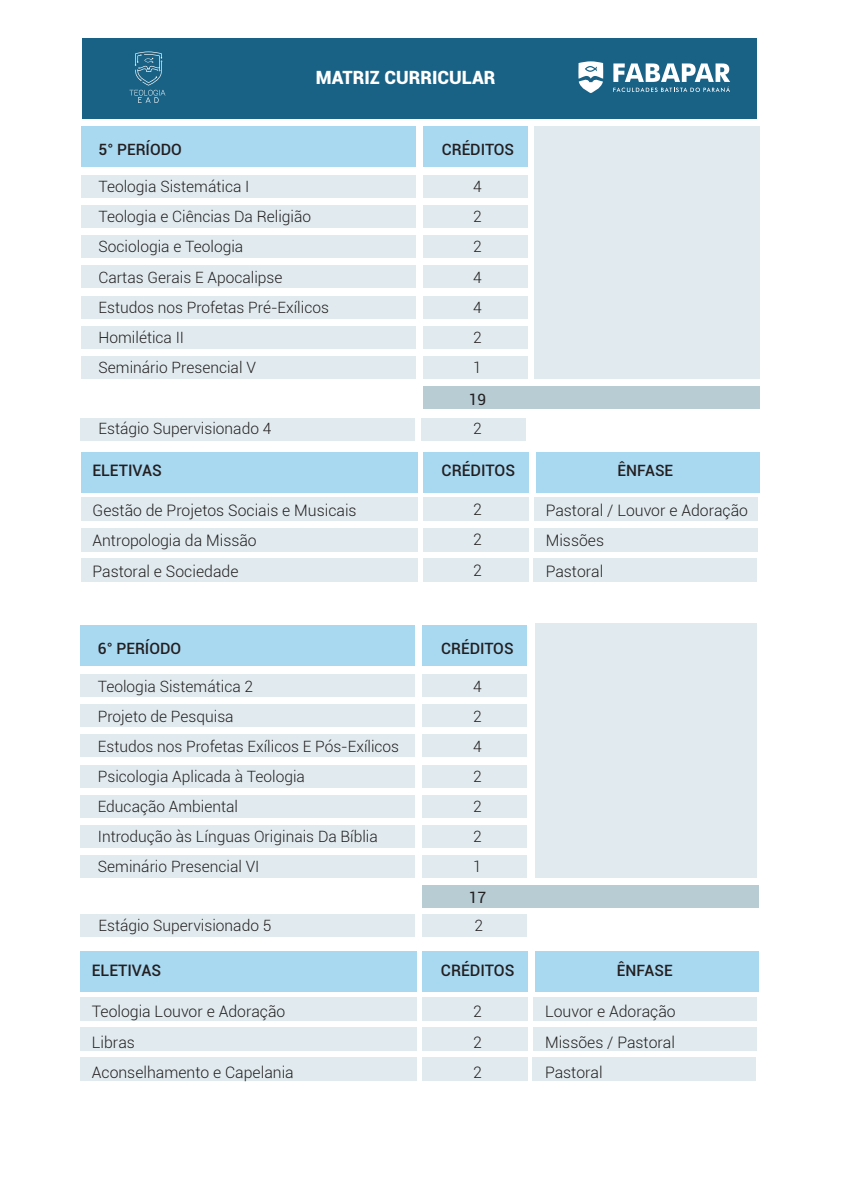
<style>
.page{position:relative;width:842px;height:1191px;background:#fff}
.page>*{position:absolute;margin:0;border:0;box-sizing:border-box;transform-origin:0 0}
.t1{font:900 18.2px "Roboto";color:#fff}
.t2{font:300 15.8px/30.6px "Roboto";color:#231f20}
.t3{font:500 15.8px "Roboto";color:#231f20}
.t4{font:300 15.6px/30.1px "Roboto";color:#231f20}
.t5{font:500 15.6px "Roboto";color:#231f20}
.t6{font:15.6px "Roboto";color:#231f20}
</style>
<div class="page">
<div style="left:82px;top:38px;width:675px;height:80px;background:#196285"></div>
<div style="left:423px;top:386px;width:336px;height:23px;background:#b8ccd4"></div>
<div style="left:81px;top:126px;width:334px;height:41px;background:#a9d8f1"></div>
<div style="left:423px;top:126px;width:104px;height:41px;background:#a9d8f1"></div>
<div style="left:81px;top:175px;width:334px;height:22px;background:#e1ebef"></div>
<div style="left:81px;top:205px;width:334px;height:23px;background:#e1ebef"></div>
<div style="left:81px;top:235px;width:334px;height:23px;background:#e1ebef"></div>
<div style="left:423px;top:175px;width:104px;height:22px;background:#e1ebef"></div>
<div style="left:423px;top:205px;width:104px;height:23px;background:#e1ebef"></div>
<div style="left:423px;top:235px;width:104px;height:23px;background:#e1ebef"></div>
<div style="left:81px;top:265px;width:334px;height:23px;background:#e1ebef"></div>
<div style="left:81px;top:296px;width:334px;height:22px;background:#e1ebef"></div>
<div style="left:81px;top:326px;width:334px;height:23px;background:#e1ebef"></div>
<div style="left:423px;top:265px;width:104px;height:23px;background:#e1ebef"></div>
<div style="left:423px;top:296px;width:104px;height:22px;background:#e1ebef"></div>
<div style="left:423px;top:326px;width:104px;height:23px;background:#e1ebef"></div>
<div style="left:81px;top:356px;width:334px;height:23px;background:#e1ebef"></div>
<div style="left:423px;top:356px;width:104px;height:23px;background:#e1ebef"></div>
<div style="left:81px;top:418px;width:334px;height:23px;background:#e1ebef"></div>
<div style="left:421px;top:418px;width:104px;height:23px;background:#e1ebef"></div>
<div style="left:534px;top:126px;width:225px;height:253px;background:#e1ebef"></div>
<div style="left:81px;top:452px;width:337px;height:40px;background:#a9d8f1"></div>
<div style="left:423px;top:452px;width:105px;height:40px;background:#a9d8f1"></div>
<div style="left:536px;top:452px;width:223px;height:40px;background:#a9d8f1"></div>
<div style="left:81px;top:498px;width:337px;height:23px;background:#e1ebef"></div>
<div style="left:423px;top:498px;width:105px;height:23px;background:#e1ebef"></div>
<div style="left:534px;top:498px;width:223px;height:23px;background:#e1ebef"></div>
<div style="left:81px;top:528px;width:337px;height:23px;background:#e1ebef"></div>
<div style="left:423px;top:528px;width:105px;height:23px;background:#e1ebef"></div>
<div style="left:534px;top:528px;width:223px;height:23px;background:#e1ebef"></div>
<div style="left:81px;top:558px;width:337px;height:24px;background:#e1ebef"></div>
<div style="left:423px;top:558px;width:105px;height:24px;background:#e1ebef"></div>
<div style="left:533px;top:558px;width:223px;height:24px;background:#e1ebef"></div>
<div style="left:422px;top:884px;width:336px;height:23px;background:#b8ccd4"></div>
<div style="left:81px;top:625px;width:334px;height:41px;background:#a9d8f1"></div>
<div style="left:422px;top:625px;width:105px;height:41px;background:#a9d8f1"></div>
<div style="left:81px;top:674px;width:334px;height:23px;background:#e1ebef"></div>
<div style="left:81px;top:704px;width:334px;height:23px;background:#e1ebef"></div>
<div style="left:81px;top:734px;width:334px;height:23px;background:#e1ebef"></div>
<div style="left:422px;top:674px;width:105px;height:23px;background:#e1ebef"></div>
<div style="left:422px;top:704px;width:105px;height:23px;background:#e1ebef"></div>
<div style="left:422px;top:734px;width:105px;height:23px;background:#e1ebef"></div>
<div style="left:81px;top:764px;width:334px;height:23px;background:#e1ebef"></div>
<div style="left:81px;top:795px;width:334px;height:23px;background:#e1ebef"></div>
<div style="left:81px;top:825px;width:334px;height:23px;background:#e1ebef"></div>
<div style="left:422px;top:764px;width:105px;height:23px;background:#e1ebef"></div>
<div style="left:422px;top:795px;width:105px;height:23px;background:#e1ebef"></div>
<div style="left:422px;top:825px;width:105px;height:23px;background:#e1ebef"></div>
<div style="left:81px;top:855px;width:334px;height:23px;background:#e1ebef"></div>
<div style="left:422px;top:855px;width:105px;height:23px;background:#e1ebef"></div>
<div style="left:81px;top:914px;width:334px;height:23px;background:#e1ebef"></div>
<div style="left:422px;top:914px;width:105px;height:23px;background:#e1ebef"></div>
<div style="left:535px;top:623px;width:222px;height:255px;background:#e1ebef"></div>
<div style="left:81px;top:951px;width:336px;height:40px;background:#a9d8f1"></div>
<div style="left:422px;top:951px;width:105px;height:40px;background:#a9d8f1"></div>
<div style="left:536px;top:951px;width:223px;height:40px;background:#a9d8f1"></div>
<div style="left:81px;top:997px;width:336px;height:23px;background:#e1ebef"></div>
<div style="left:422px;top:997px;width:105px;height:23px;background:#e1ebef"></div>
<div style="left:534px;top:997px;width:223px;height:23px;background:#e1ebef"></div>
<div style="left:81px;top:1027px;width:336px;height:23px;background:#e1ebef"></div>
<div style="left:422px;top:1027px;width:105px;height:23px;background:#e1ebef"></div>
<div style="left:534px;top:1027px;width:223px;height:23px;background:#e1ebef"></div>
<div style="left:81px;top:1058px;width:336px;height:23px;background:#e1ebef"></div>
<div style="left:422px;top:1058px;width:105px;height:23px;background:#e1ebef"></div>
<div style="left:533px;top:1058px;width:223px;height:23px;background:#e1ebef"></div>
<svg style="left:129px;top:52px;width:36px;height:51px"></svg>
<svg style="left:613px;top:63px;width:117px;height:29px"></svg>
<svg style="left:578px;top:61px;width:25px;height:32px"></svg>
<p class="t1" style="left:316px;top:65px;width:181px">MATRIZ CURRICULAR</p>
<p class="t5" style="left:98px;top:138px;width:85px">5° PERÍODO</p>
<p class="t4" style="left:98px;top:171px;width:232px">Teologia Sistemática I<br>Teologia e Ciências Da Religião<br>Sociologia e Teologia<br>Cartas Gerais E Apocalipse<br>Estudos nos Profetas Pré-Exílicos<br>Homilética II<br>Seminário Presencial V</p>
<p class="t4" style="left:473px;top:171px;width:10px;text-align:justify">4<br>2<br>2<br>4<br>4<br>2<br>1</p>
<p class="t5" style="left:442px;top:138px;width:74px">CRÉDITOS</p>
<p class="t6" style="left:469px;top:388px;width:19px">19</p>
<p class="t4" style="left:98px;top:413px;width:174px">Estágio Supervisionado 4</p>
<p class="t4" style="left:473px;top:413px;width:10px">2</p>
<p class="t3" style="left:442px;top:459px;width:75px">CRÉDITOS</p>
<p class="t5" style="left:617px;top:460px;width:57px">ÊNFASE</p>
<p class="t3" style="left:92px;top:459px;width:71px">ELETIVAS</p>
<p class="t2" style="left:92px;top:494px;width:266px">Gestão de Projetos Sociais e Musicais<br>Antropologia da Missão<br>Pastoral e Sociedade</p>
<p class="t2" style="left:546px;top:494px;width:204px">Pastoral / Louvor e Adoração<br>Missões<br>Pastoral</p>
<p class="t2" style="left:473px;top:493px;width:10px;text-align:justify">2<br>2<br>2</p>
<p class="t5" style="left:98px;top:637px;width:85px">6° PERÍODO</p>
<p class="t4" style="left:98px;top:670px;width:303px">Teologia Sistemática 2<br>Projeto de Pesquisa<br>Estudos nos Profetas Exílicos E Pós-Exílicos<br>Psicologia Aplicada à Teologia<br>Educação Ambiental<br>Introdução às Línguas Originais Da Bíblia<br>Seminário Presencial VI</p>
<p class="t4" style="left:473px;top:670px;width:10px;text-align:justify">4<br>2<br>4<br>2<br>2<br>2<br>1</p>
<p class="t5" style="left:441px;top:637px;width:74px">CRÉDITOS</p>
<p class="t6" style="left:469px;top:886px;width:19px">17</p>
<p class="t4" style="left:98px;top:909px;width:174px">Estágio Supervisionado 5</p>
<p class="t4" style="left:474px;top:909px;width:10px">2</p>
<p class="t3" style="left:441px;top:959px;width:75px">CRÉDITOS</p>
<p class="t5" style="left:617px;top:959px;width:57px">ÊNFASE</p>
<p class="t3" style="left:92px;top:959px;width:71px">ELETIVAS</p>
<p class="t2" style="left:92px;top:995px;width:203px">Teologia Louvor e Adoração<br>Libras<br>Aconselhamento e Capelania</p>
<p class="t2" style="left:545px;top:995px;width:132px;text-align:justify">Louvor e Adoração Missões / Pastoral Pastoral</p>
<p class="t2" style="left:473px;top:995px;width:10px;text-align:justify">2<br>2<br>2</p>
</div>
